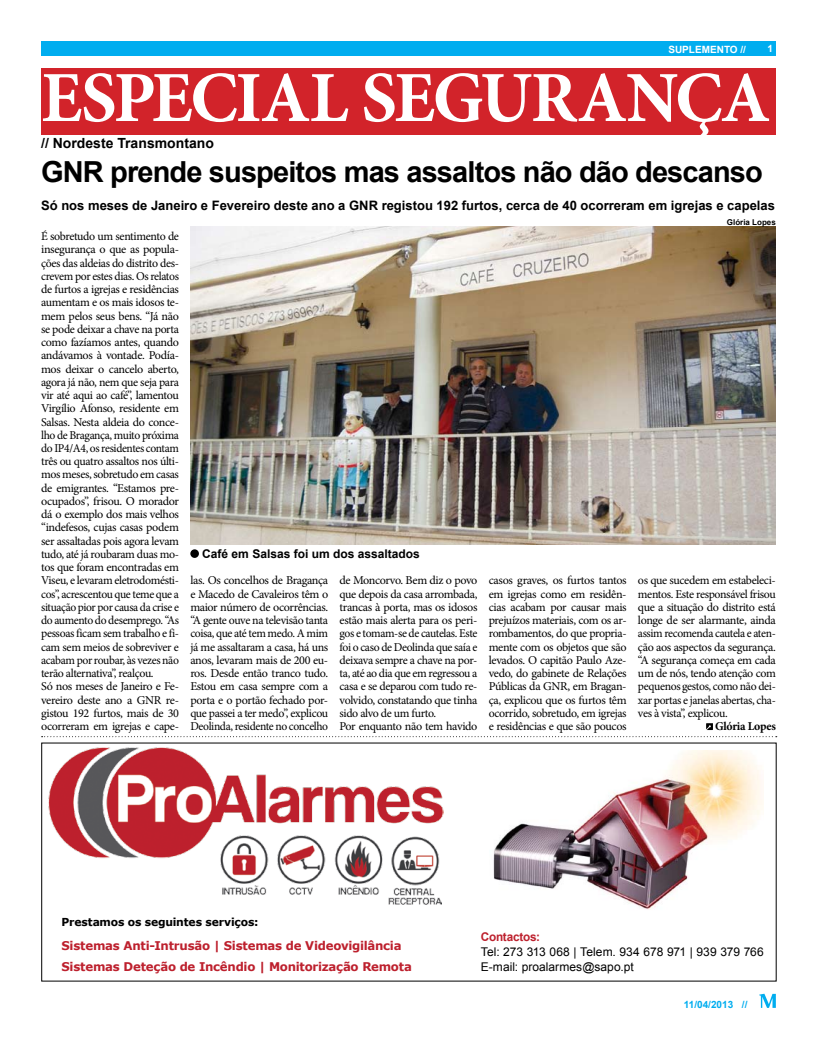
<style>
.page{position:relative;width:817px;height:1049px;background:#fff}
.page>*{position:absolute;margin:0;border:0;box-sizing:border-box;transform-origin:0 0}
.t1{font:700 72px "Minion Pro";letter-spacing:-.035em;color:#fff}
.t2{font:700 29px "Arial";letter-spacing:-.03em;color:#000}
.t3{font:700 14px "Arial";color:#000}
.t4{font:700 13px "Arial";color:#000}
.t5{font:12px/13.2px "Minion Pro";letter-spacing:-.03em;color:#000;text-align:justify}
.t6{font:700 12px/20.8px "Verdana";letter-spacing:-.02em;color:#bd202d}
.t7{font:12px/15px "Arial";color:#000}
.t8{font:700 12px "Arial";color:#000}
.t9{font:700 12px "Minion Pro";letter-spacing:-.015em;color:#000}
.t10{font:700 12px "Arial";letter-spacing:-.02em;color:#bd202d}
.t11{font:700 11px "Verdana";letter-spacing:-.01em;color:#000}
.t12{font:700 10px "Arial";color:#00adef}
.t13{font:700 10px "Arial";color:#fff}
.t14{font:700 8px "Arial";color:#000}
</style>
<div class="page">
<div style="left:41px;top:41px;width:734px;height:14px;background:#00adef"></div>
<svg style="left:759px;top:994px;width:16px;height:14px"></svg>
<div style="left:41px;top:68px;width:734px;height:66px;background:#d2232a"></div>
<img style="left:190px;top:227px;width:585px;height:318px">
<div style="left:190px;top:549px;width:9px;height:9px;background:#000;border-radius:50%"></div>
<svg style="left:706px;top:723px;width:6px;height:7px"></svg>
<svg style="left:42px;top:736px;width:734px;height:1px"></svg>
<img style="left:493px;top:750px;width:270px;height:160px">
<img style="left:49px;top:747px;width:394px;height:111px">
<img style="left:220px;top:835px;width:221px;height:69px">
<p class="t13" style="left:668px;top:43px;width:79px">SUPLEMENTO //</p>
<h1 class="t1" style="left:41px;top:47px;width:730px">ESPECIAL SEGURANÇA</h1>
<h2 class="t2" style="left:41px;top:153px;width:723px">GNR prende suspeitos mas assaltos não dão descanso</h2>
<p class="t3" style="left:41px;top:134px;width:174px">// Nordeste Transmontano</p>
<p class="t4" style="left:41px;top:197px;width:735px">Só nos meses de Janeiro e Fevereiro deste ano a GNR registou 1 92 furtos, cerca de 40 ocorreram em igrejas e capelas</p>
<p class="t5" style="left:41px;top:230px;width:139px;text-align:left">É sobretudo um sentimento de insegurança o que as popula&shy;ções das aldeias do distrito des&shy;crevem por estes dias. Os relatos de furtos a igrejas e residências aumentam e os mais idosos te&shy;mem pelos seus bens. “Já não se pode deixar a chave na porta como fazíamos antes, quando andávamos à vontade. Podía&shy;mos deixar o cancelo aberto, agora já não, nem que seja para vir até aqui ao café”, lamentou<br>Virgílio Afonso, residente em<br>Salsas. Nesta aldeia do conce&shy;lho de Bragança, muito próxima do IP4/A4, os residentes contam três ou quatro assaltos nos últi&shy;mos meses, sobretudo em casas de emigrantes. “Estamos pre&shy;ocupados”, frisou. O morador dá o exemplo dos mais velhos “indefesos, cujas casas podem ser assaltadas pois agora levam tudo, até já roubaram duas mo&shy;tos que foram encontradas em<br>Viseu, e levaram eletrodomésti&shy;cos”, acrescentou que teme que a situação pior por causa da crise e do aumento do desemprego. “As pessoas ficam sem trabalho e fi&shy;cam sem meios de sobreviver e acabam por roubar, às vezes não terão alternativa”, realçou.<br>Só nos meses de Janeiro e Fe&shy;vereiro deste ano a GNR re&shy;gistou 192 furtos, mais de 30 ocorreram em igrejas e cape-</p>
<p class="t8" style="left:202px;top:546px;width:219px">Café em Salsas foi um dos assaltados</p>
<p class="t14" style="left:726px;top:217px;width:50px">Glória Lopes</p>
<p class="t5" style="left:190px;top:574px;width:139px">las. Os concelhos de Bragança e Macedo de Cavaleiros têm o maior número de ocorrências. “A gente ouve na televisão tanta coisa, que até tem medo. A mim já me assaltaram a casa, há uns anos, levaram mais de 200 eu&shy;ros. Desde então tranco tudo.<br>Estou em casa sempre com a porta e o portão fechado por&shy;que passei a ter medo”, explicou Deolinda, residente no concelho</p>
<p class="t5" style="left:339px;top:574px;width:139px;text-align:left">de Moncorvo. Bem diz o povo que depois da casa arrombada, trancas à porta, mas os idosos estão mais alerta para os peri&shy;gos e tomam-se de cautelas. Este foi o caso de Deolinda que saía e deixava sempre a chave na por&shy;ta, até ao dia que em regressou a casa e se deparou com tudo re&shy;volvido, constatando que tinha sido alvo de um furto.<br>Por enquanto não tem havido</p>
<p class="t5" style="left:488px;top:574px;width:139px">casos graves, os furtos tantos em igrejas como em residên&shy;cias acabam por causar mais prejuízos materiais, com os ar&shy;rombamentos, do que propria&shy;mente com os objetos que são levados. O capitão Paulo Aze&shy;vedo, do gabinete de Relações Públicas da GNR, em Bragan&shy;ça, explicou que os furtos têm ocorrido, sobretudo, em igrejas e residências e que são poucos</p>
<p class="t5" style="left:638px;top:574px;width:139px">os que sucedem em estabeleci&shy;mentos. Este responsável frisou que a situação do distrito está longe de ser alarmante, ainda assim recomenda cautela e aten&shy;ção aos aspectos da segurança. “A segurança começa em cada um de nós, tendo atenção com pequenos gestos, como não dei&shy;xar portas e janelas abertas, cha&shy;ves à vista”, explicou.</p>
<p class="t9" style="left:715px;top:718px;width:62px">Glória Lopes</p>
<p class="t11" style="left:61px;top:915px;width:198px">Prestamos os seguintes serviços:</p>
<p class="t6" style="left:61px;top:935px;width:352px">Sistemas Anti-Intrusão | Sistemas de Videovigilância<br>Sistemas Deteção de Incêndio | Monitorização Remota</p>
<p class="t10" style="left:480px;top:929px;width:61px">Contactos:</p>
<p class="t7" style="left:480px;top:944px;width:284px">Tel: 273 313 068 | Telem. 934 678 971 | 939 379 766<br>E-mail: proalarmes@sapo.pt</p>
<p class="t12" style="left:683px;top:997px;width:65px">11 /04/201 3 //</p>
</div>
